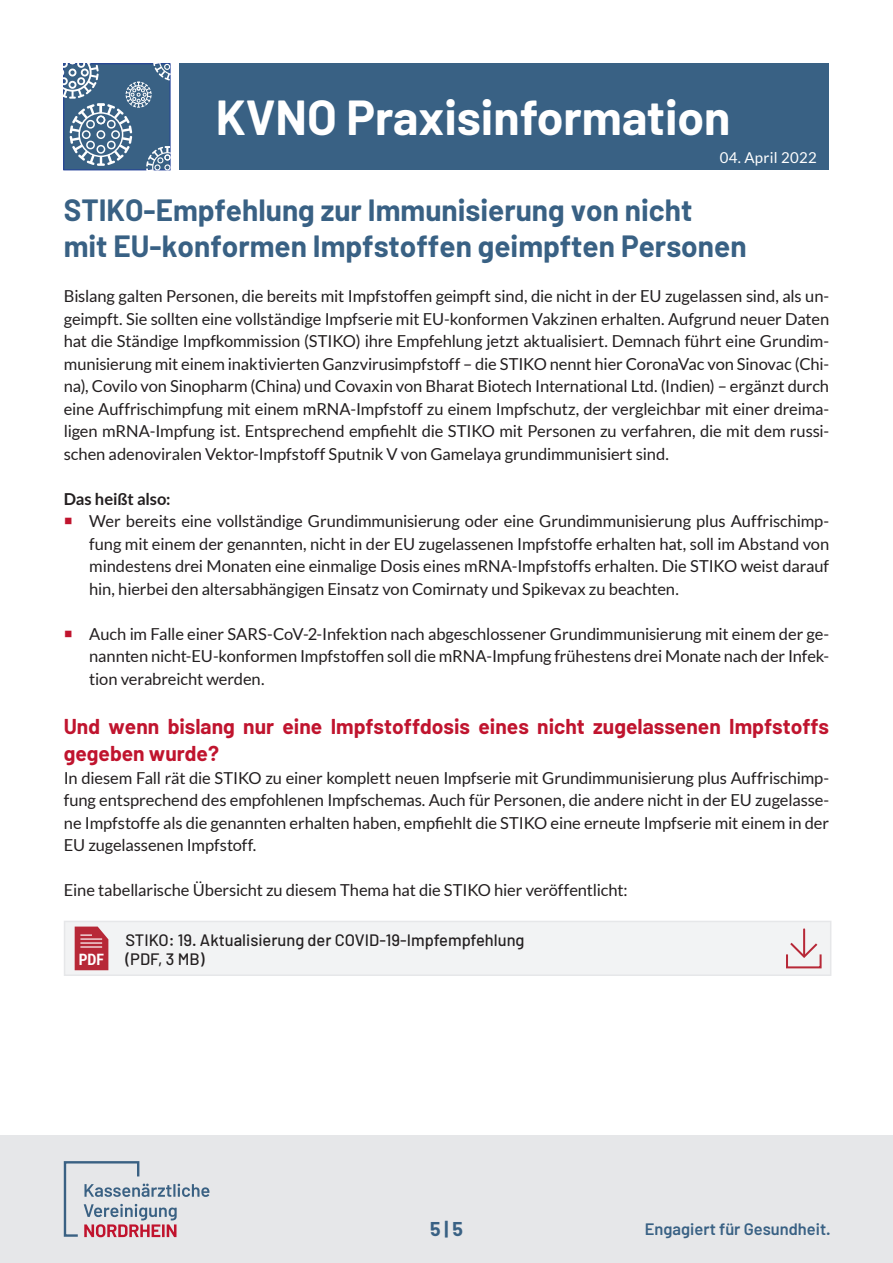
<style>
.page{position:relative;width:893px;height:1263px;background:#fff}
.page>*{position:absolute;margin:0;border:0;box-sizing:border-box;transform-origin:0 0}
.t1{font:700 48px "Barlow";color:#fff}
._1_0_-_Fließtext___1{font:700 30px/36px "Barlow";color:#396184}
._1_0_-_Fließtext___1-2{font:700 21px/27px "Barlow";color:#c0142e}
.t2{font:700 19.5px "Barlow";color:#396184}
._1_0_-_Fließtext___1-3{font:16.5px/22.5px "Lato";letter-spacing:-.005em;color:#231f20;text-align:justify}
.t3{font:500 16.5px "Barlow";color:#231f20}
.t4{font:600 16.5px "Barlow";color:#396184}
._1_0_-_Fließtext___1-4{font:700 16.5px "Lato";letter-spacing:-.005em;color:#231f20}
.t5{font:700 condensed 15.6px "Roboto";color:#fff}
.t6{font:15px "Lato";letter-spacing:.02em;color:#fff}
.s1{color:#c0142e}
</style>
<div class="page">
<div style="left:180px;top:64px;width:649px;height:106px;background:#396184"></div>
<svg style="left:64px;top:64px;width:106px;height:106px;background:#5c7d9a"></svg>
<div style="left:0;top:1135px;width:893px;height:128px;background:#e6e7e9"></div>
<svg style="left:64px;top:1161px;width:145px;height:76px"></svg>
<div style="left:64px;top:921px;width:767px;height:55px;background:#f2f3f4;border:2px solid #e6e7e9"></div>
<svg style="left:75px;top:926px;width:33px;height:44px"></svg>
<div style="left:786px;top:953px;width:36px;height:15px;border:2px solid #b72837"></div>
<svg style="left:788px;top:940px;width:31px;height:19px"></svg>
<hr style="left:803px;top:929px;width:2px;height:26px;background:#b72837">
<h1 class="t1" style="left:216px;top:88px;width:516px">KVNO Praxisinformation</h1>
<p class="t6" style="left:720px;top:149px;width:99px">04. April 2022</p>
<p class="_1_0_-_Fließtext___1" style="left:64px;top:192px;width:684px">STIKO-Empfehlung zur Immunisierung von nicht<br>mit EU-konformen Impfstoffen geimpften Personen</p>
<p class="_1_0_-_Fließtext___1-3" style="left:64px;top:285px;width:767px">Bislang galten Personen, die bereits mit Impfstoffen geimpft sind, die nicht in der EU zugelassen sind, als un&shy;geimpft. Sie sollten eine vollständige Impfserie mit EU-konformen Vakzinen erhalten. Aufgrund neuer Daten hat die Ständige Impfkommission (STIKO) ihre Empfehlung jetzt aktualisiert. Demnach führt eine Grundim&shy;munisierung mit einem inaktivierten Ganzvirusimpfstoff – die STIKO nennt hier CoronaVac von Sinovac (Chi&shy;na), Covilo von Sinopharm (China) und Covaxin von Bharat Biotech International Ltd. (Indien) – ergänzt durch eine Auffrischimpfung mit einem mRNA-Impfstoff zu einem Impfschutz, der vergleichbar mit einer dreima&shy;ligen mRNA-Impfung ist. Entsprechend empfiehlt die STIKO mit Personen zu verfahren, die mit dem russi&shy;schen adenoviralen Vektor-Impfstoff Sputnik V von Gamelaya grundimmunisiert sind.</p>
<p class="_1_0_-_Fließtext___1-4" style="left:64px;top:489px;width:108px">Das heißt also:</p>
<p class="_1_0_-_Fließtext___1-3" style="left:89px;top:510px;width:741px;text-indent:-26px"><span class="s1">○</span> Wer bereits eine vollständige Grundimmunisierung oder eine Grundimmunisierung plus Auffrischimp&shy;fung mit einem der genannten, nicht in der EU zugelassenen Impfstoffe erhalten hat, soll im Abstand von mindestens drei Monaten eine einmalige Dosis eines mRNA-Impfstoffs erhalten. Die STIKO weist darauf hin, hierbei den altersabhängigen Einsatz von Comirnaty und Spikevax zu beachten.</p>
<p class="_1_0_-_Fließtext___1-3" style="left:89px;top:623px;width:741px;text-indent:-26px"><span class="s1">○</span> Auch im Falle einer SARS-CoV-2-Infektion nach abgeschlossener Grundimmunisierung mit einem der ge&shy;nannten nicht-EU-konformen Impfstoffen soll die mRNA-Impfung frühestens drei Monate nach der Infek&shy;tion verabreicht werden.</p>
<p class="_1_0_-_Fließtext___1-2" style="left:64px;top:713px;width:767px">Und wenn bislang nur eine Impfstoffdosis eines nicht zugelassenen Impfstoffs gegeben wurde?</p>
<p class="_1_0_-_Fließtext___1-3" style="left:64px;top:767px;width:767px">In diesem Fall rät die STIKO zu einer komplett neuen Impfserie mit Grundimmunisierung plus Auffrischimp&shy;fung entsprechend des empfohlenen Impfschemas. Auch für Personen, die andere nicht in der EU zugelasse&shy;ne Impfstoffe als die genannten erhalten haben, empfiehlt die STIKO eine erneute Impfserie mit einem in der EU zugelassenen Impfstoff.</p>
<p class="_1_0_-_Fließtext___1-3" style="left:64px;top:879px;width:565px">Eine tabellarische Übersicht zu diesem Thema hat die STIKO hier veröffentlicht:</p>
<p class="t5" style="left:79px;top:949px;width:27px">PDF</p>
<p class="t3" style="left:125px;top:929px;width:401px">STIKO: 19. Aktualisierung der COVID-19-Impfempfehlung</p>
<p class="t3" style="left:125px;top:949px;width:81px">(PDF, 3 MB)</p>
<p class="t2" style="left:430px;top:1217px;width:34px">5 | 5</p>
<p class="t4" style="left:645px;top:1219px;width:187px">Engagiert für Gesundheit.</p>
</div>
